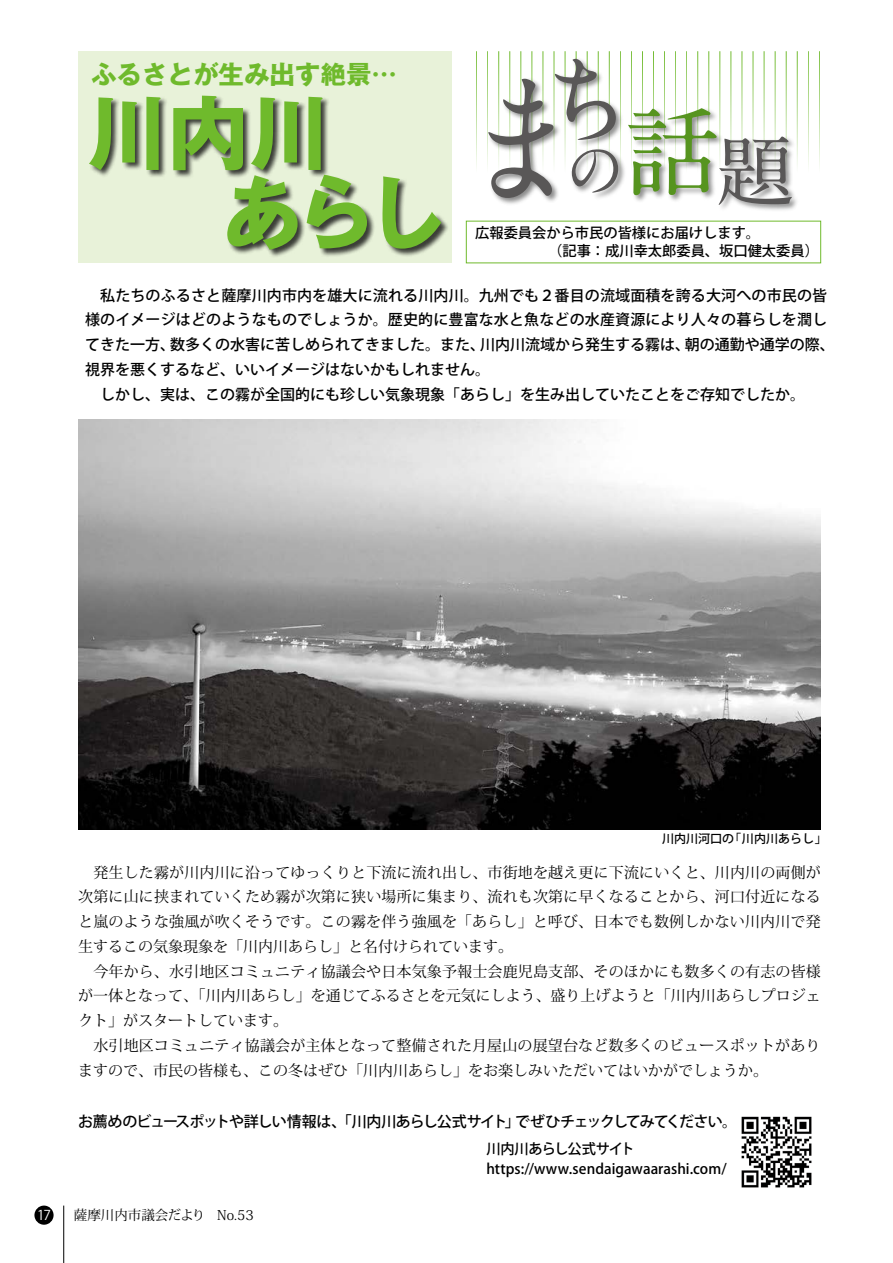
<style>
.page{position:relative;width:893px;height:1263px;background:#fff}
.page>*{position:absolute;margin:0;border:0;box-sizing:border-box;transform-origin:0 0}
.t1{font:700 142.5px "A1 Mincho Std";color:#595757;scale:.91 1}
.t2{font:700 81px/79.5px "Gothic MB101 Pro";letter-spacing:-.05em;color:#6fba2c}
.t3{font:700 60.6px "A1 Mincho Std";color:#595757}
.t4{font:700 25.5px "Gothic MB101 Pro";color:#6fba2c}
.t5{font:15px/24.8px "Koz Min Pro";letter-spacing:.01em;color:#000;text-align:right}
.t6{font:500 15px/24.8px "Koz Go Pro";color:#000}
.t7{font:500 15px "Koz Go Pro";letter-spacing:-.055em;color:#000}
.t8{font:500 15px "Koz Go Pro";letter-spacing:-.085em;color:#000}
.t9{font:500 14.25px/19.5px "Koz Go Pro";color:#000}
.t10{font:13.5px "Koz Min Pro";color:#000}
.t11{font:13.5px "Koz Go Pro";color:#fff}
.t12{font:500 12px "Koz Go Pro";color:#000}
.s1{font-size:97.65px;color:#56941f}
.s2{font-size:77.4px}
</style>
<div class="page">
<div style="left:34px;top:1205px;width:20px;height:20px;background:#000;border-radius:50%"></div>
<hr style="left:63px;top:1205px;width:1px;height:58px;background:#000">
<img style="left:476px;top:66px;width:82px;height:138px">
<img style="left:529px;top:52px;width:114px;height:110px">
<img style="left:562px;top:136px;width:58px;height:62px">
<img style="left:620px;top:99px;width:101px;height:102px">
<img style="left:713px;top:129px;width:85px;height:81px">
<div style="left:78px;top:51px;width:374px;height:212px;background:#e8f2d9"></div>
<img style="left:78px;top:420px;width:743px;height:409px">
<div style="left:89px;top:95px;width:360px;height:163px;background:#000;opacity:.75"></div>
<img style="left:741px;top:1116px;width:71px;height:72px">
<h3 class="t4" style="left:91px;top:53px;width:308px">ふるさとが生み出す絶景...</h3>
<h2 class="t2" style="left:222px;top:84px;width:227px;text-indent:-135px">川内川<br>あらし</h2>
<h1 class="t1" style="left:458px;top:25px;width:200px">ま<sup>ち</sup></h1>
<p class="t9" style="left:475px;top:224px;width:286px">広報委員会から市民の皆様にお届けします。</p>
<h3 class="t3" style="left:565px;top:121px;width:230px">の<span class="s1">話</span><span class="s2">題</span></h3>
<p class="t9" style="left:548px;top:242px;width:272px">（記事：成川幸太郎委員、坂口健太委員(</p>
<p class="t6" style="left:85px;top:284px;width:744px">　私たちのふるさと薩摩川内市内を雄大に流れる川内川。九州でも２番目の流域面積を誇る大河への市民の皆</p>
<p class="t6" style="left:85px;top:308px;width:744px">様のイメージはどのようなものでしょうか。歴史的に豊富な水と魚などの水産資源により人々の暮らしを潤し</p>
<p class="t6" style="left:685px;top:333px;width:151px">朝の通勤や通学の際、</p>
<p class="t6" style="left:480px;top:333px;width:211px">川内川流域から発生する霧は、</p>
<p class="t6" style="left:85px;top:333px;width:406px">てきた一方、<br>視界を悪くするなど、いいイメージはないかもしれません。</p>
<p class="t6" style="left:170px;top:333px;width:316px">数多くの水害に苦しめられてきました。また、</p>
<p class="t6" style="left:85px;top:383px;width:361px">　しかし、実は、この霧が全国的にも珍しい気象現象</p>
<p class="t6" style="left:453px;top:383px;width:61px">｢あらし｣</p>
<p class="t6" style="left:520px;top:383px;width:286px">を生み出していたことをご存知でしたか。</p>
<p class="t11" style="left:37px;top:1206px;width:15px">17</p>
<p class="t12" style="left:729px;top:831px;width:99px">「川内川あらし「</p>
<p class="t12" style="left:662px;top:831px;width:73px">川内川河口の</p>
<p class="t5" style="left:78px;top:859px;width:744px">　発生した霧が川内川に沿ってゆっくりと下流に流れ出し、市街地を越え更に下流にいくと、川内川の両側が次第に山に挟まれていくため霧が次第に狭い場所に集まり、流れも次第に早くなることから、河口付近になると呼び、日本でも数例しかない川内川で発</p>
<p class="t5" style="left:348px;top:909px;width:166px;text-align:left;text-indent:-270px">と嵐のような強風が吹くそうです。この霧を伴う強風を<br>と名付けられています。</p>
<p class="t5" style="left:465px;top:909px;width:62px">｢あらし｣</p>
<p class="t5" style="left:78px;top:933px;width:151px">生するこの気象現象を</p>
<p class="t5" style="left:78px;top:958px;width:744px">　今年から、水引地区コミュニティ協議会や日本気象予報士会鹿児島支部、そのほかにも数多くの有志の皆様</p>
<p class="t5" style="left:311px;top:983px;width:511px">を通じてふるさとを元気にしよう、盛り上げようと「川内川あらしプロジェ</p>
<p class="t5" style="left:236px;top:933px;width:106px">｢川内川あらし｣</p>
<p class="t5" style="left:78px;top:983px;width:226px">が一体となって、｢川内川あらし｣</p>
<p class="t5" style="left:78px;top:1008px;width:211px">クト」がスタートしています。</p>
<p class="t5" style="left:78px;top:1032px;width:744px">　水引地区コミュニティ協議会が主体となって整備された月屋山の展望台など数多くのビュースポットがあり</p>
<p class="t5" style="left:468px;top:1057px;width:301px">をお楽しみいただいてはいかがでしょうか。</p>
<p class="t5" style="left:78px;top:1057px;width:271px">ますので、市民の皆様も、この冬はぜひ</p>
<p class="t5" style="left:356px;top:1057px;width:106px">｢川内川あらし｣</p>
<p class="t7" style="left:78px;top:1112px;width:431px">お薦めのビュースポットや詳しい情報は、「川内川あらし公式サイト</p>
<p class="t9" style="left:486px;top:1140px;width:242px">川内川あらし公式サイトhttps://www.sendaigawaarashi.com/</p>
<p class="t8" style="left:515px;top:1112px;width:224px">でぜひチェックしてみてください。</p>
<p class="t6" style="left:505px;top:1110px;width:16px">」</p>
<p class="t10" style="left:74px;top:1205px;width:181px">薩摩川内市議会だより　No.53</p>
</div>
